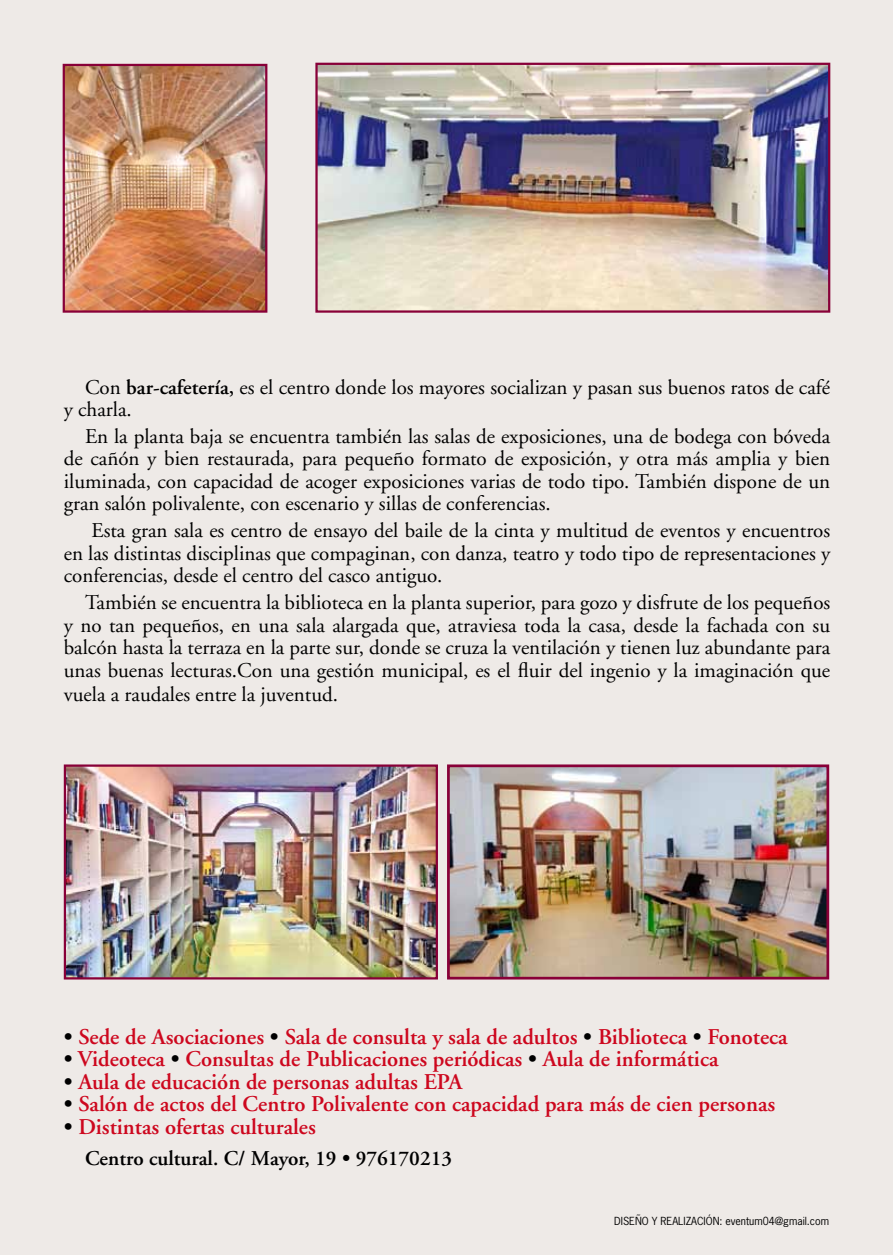
<style>
.page{position:relative;width:893px;height:1255px;background:#fff}
.page>*{position:absolute;margin:0;border:0;box-sizing:border-box;transform-origin:0 0}
.t1{font:600 22.5px "Adobe Garamond";color:#cd071e}
.t2{font:21px/22.5px "Adobe Garamond";color:#000;text-align:justify}
.t3{font:600 21px "Adobe Garamond";color:#000}
.t4{font:10.5px "News Gothic";color:#000}
.s1{font-weight:600}
.s2{color:#000}
</style>
<div class="page">
<div style="left:0;top:0;width:893px;height:1254px;background:#eeeae7"></div>
<img style="left:66px;top:67px;width:198px;height:243px">
<div style="left:63px;top:64px;width:204px;height:249px;border:2px solid #880038"></div>
<img style="left:318px;top:66px;width:509px;height:244px">
<div style="left:315px;top:63px;width:515px;height:250px;border:2px solid #880038"></div>
<img style="left:67px;top:767px;width:368px;height:209px">
<div style="left:64px;top:764px;width:374px;height:215px;border:2px solid #880038"></div>
<img style="left:451px;top:768px;width:374px;height:207px">
<div style="left:447px;top:764px;width:382px;height:215px;border:3px solid #880038"></div>
<p class="t2" style="left:64px;top:376px;width:768px;text-indent:21px">Con <span class="s1">bar-cafetería,</span> es el centro donde los mayores socializan y pasan sus buenos ratos de café y charla.</p>
<p class="t2" style="left:64px;top:425px;width:768px;text-indent:21px">En la planta baja se encuentra también las salas de exposiciones, una de bodega con bóveda de cañón y bien restaurada, para pequeño formato de exposición, y otra más amplia y bien iluminada, con capacidad de acoger exposiciones varias de todo tipo. También dispone de un gran salón polivalente, con escenario y sillas de conferencias.</p>
<p class="t2" style="left:64px;top:520px;width:768px;text-indent:28px">Esta gran sala es centro de ensayo del baile de la cinta y multitud de eventos y encuentros en las distintas disciplinas que compaginan, con danza, teatro y todo tipo de representaciones y conferencias, desde el centro del casco antiguo.</p>
<p class="t2" style="left:64px;top:591px;width:768px;text-indent:21px">También se encuentra la biblioteca en la planta superior, para gozo y disfrute de los pequeños y no tan pequeños, en una sala alargada que, atraviesa toda la casa, desde la fachada con su balcón hasta la terraza en la parte sur, donde se cruza la ventilación y tienen luz abundante para unas buenas lecturas.Con una gestión municipal, es el fluir del ingenio y la imaginación que vuela a raudales entre la juventud.</p>
<p class="t1" style="left:64px;top:1024px;width:725px"><span class="s2">•</span> Sede de Asociaciones <span class="s2">•</span> Sala de consulta y sala de adultos <span class="s2">•</span> Biblioteca <span class="s2">•</span> Fonoteca</p>
<p class="t1" style="left:64px;top:1046px;width:656px"><span class="s2">•</span> Videoteca <span class="s2">•</span> Consultas de Publicaciones periódicas <span class="s2">•</span> Aula de informática</p>
<p class="t1" style="left:64px;top:1069px;width:400px"><span class="s2">•</span> Aula de educación de personas adultas EPA</p>
<p class="t1" style="left:64px;top:1091px;width:713px"><span class="s2">•</span> Salón de actos del Centro Polivalente con capacidad para más de cien personas</p>
<p class="t1" style="left:64px;top:1114px;width:254px"><span class="s2">•</span> Distintas ofertas culturales</p>
<p class="t3" style="left:85px;top:1146px;width:369px">Centro cultural. C/ Mayor, 19 • 976170213</p>
<p class="t4" style="left:614px;top:1214px;width:216px">DISEÑO Y REALIZACIÓN: eventum04@gmail.com</p>
</div>
